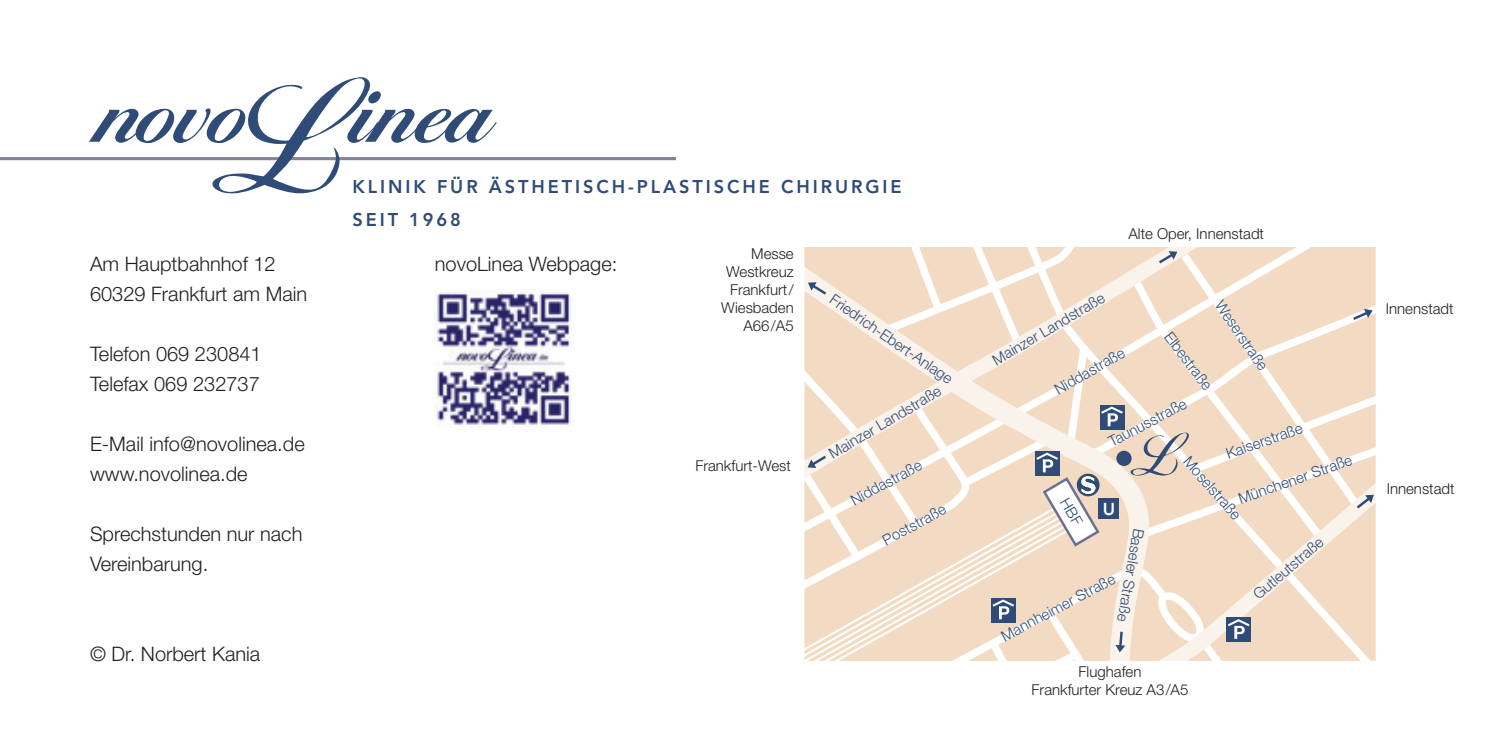
<style>
.page{position:relative;width:1489px;height:745px;background:#fff}
.page>*{position:absolute;margin:0;border:0;box-sizing:border-box;transform-origin:0 0}
.t1{font:300 20px/30px "Helvetica Neue";color:#231f20}
.t2{font:800 18.25px/33px "Avenir";letter-spacing:.16em;color:#2f4b78}
.t3{font:800 17.25px "Avenir";color:#fff}
.t4{font:300 15px "Helvetica Neue";color:#2f4b78}
.t5{font:300 15px/18px "Helvetica Neue";color:#231f20;text-align:right}
</style>
<div class="page">
<hr style="left:0;top:157px;width:676px;height:3px;background:#838296">
<svg style="left:89px;top:77px;width:407px;height:117px"></svg>
<img style="left:436px;top:291px;width:135px;height:134px">
<svg style="left:804px;top:247px;width:572px;height:414px;background:#f0dfcc"></svg>
<h1 class="t1" style="left:90px;top:248px;width:219px">Am Hauptbahnhof 12<br>60329 Frankfurt am Main</h1>
<h1 class="t1" style="left:90px;top:338px;width:173px">Telefon 069 230841<br>Telefax 069 232737</h1>
<h1 class="t1" style="left:90px;top:428px;width:216px">E-Mail info@novolinea.de www.novolinea.de</h1>
<h1 class="t1" style="left:90px;top:518px;width:214px">Sprechstunden nur nach<br>Vereinbarung.</h1>
<h1 class="t1" style="left:90px;top:638px;width:172px">© Dr. Norbert Kania</h1>
<p class="t2" style="left:352px;top:170px;width:550px">KLINIK FÜR ÄSTHETISCH-PLASTISCHE CHIRURGIE<br>SEIT 1968</p>
<h1 class="t1" style="left:435px;top:248px;width:184px">novoLinea Webpage:</h1>
<p class="t5" style="left:721px;top:244px;width:74px">Messe<br>Westkreuz<br>Frankfurt/<br>Wiesbaden<br>A66/A5</p>
<p class="t4" style="left:836px;top:290px;width:147px;rotate:34deg">Friedrich-Ebert-Anlage</p>
<p class="t5" style="left:695px;top:456px;width:97px">Frankfurt-West</p>
<p class="t4" style="left:825px;top:445px;width:129px;rotate:-30deg">Mainzer Landstraße</p>
<p class="t4" style="left:847px;top:492px;width:80px;rotate:-28deg">Niddastraße</p>
<p class="t4" style="left:879px;top:532px;width:71px;rotate:-28deg">Poststraße</p>
<p class="t5" style="left:1128px;top:224px;width:137px">Alte Oper, Innenstadt</p>
<p class="t4" style="left:988px;top:352px;width:129px;rotate:-30deg">Mainzer Landstraße</p>
<p class="t4" style="left:1051px;top:382px;width:80px;rotate:-30deg">Niddastraße</p>
<p class="t4" style="left:1226px;top:296px;width:82px;rotate:56deg">Weserstraße</p>
<p class="t4" style="left:1174px;top:328px;width:70px;rotate:52deg">Elbestraße</p>
<p class="t4" style="left:1105px;top:434px;width:87px;rotate:-28deg">Taunusstraße</p>
<p class="t4" style="left:1223px;top:445px;width:82px;rotate:-19deg">Kaiserstraße</p>
<p class="t4" style="left:1192px;top:452px;width:80px;rotate:48deg">Moselstraße</p>
<p class="t4" style="left:1235px;top:489px;width:121px;rotate:-19deg">Münchener Straße</p>
<p class="t3" style="left:1102px;top:498px;width:14px">U</p>
<p class="t4" style="left:1147px;top:529px;width:96px;rotate:100deg">Baseler Straße</p>
<p class="t4" style="left:998px;top:628px;width:128px;rotate:-28deg">Mannheimer Straße</p>
<p class="t5" style="left:1031px;top:662px;width:158px;text-align:center">Flughafen<br>Frankfurter Kreuz A3/A5</p>
<p class="t4" style="left:1249px;top:589px;width:88px;rotate:-41deg">Gutleutstraße</p>
<p class="t5" style="left:1385px;top:299px;width:69px">Innenstadt</p>
<p class="t5" style="left:1386px;top:479px;width:69px">Innenstadt</p>
</div>
